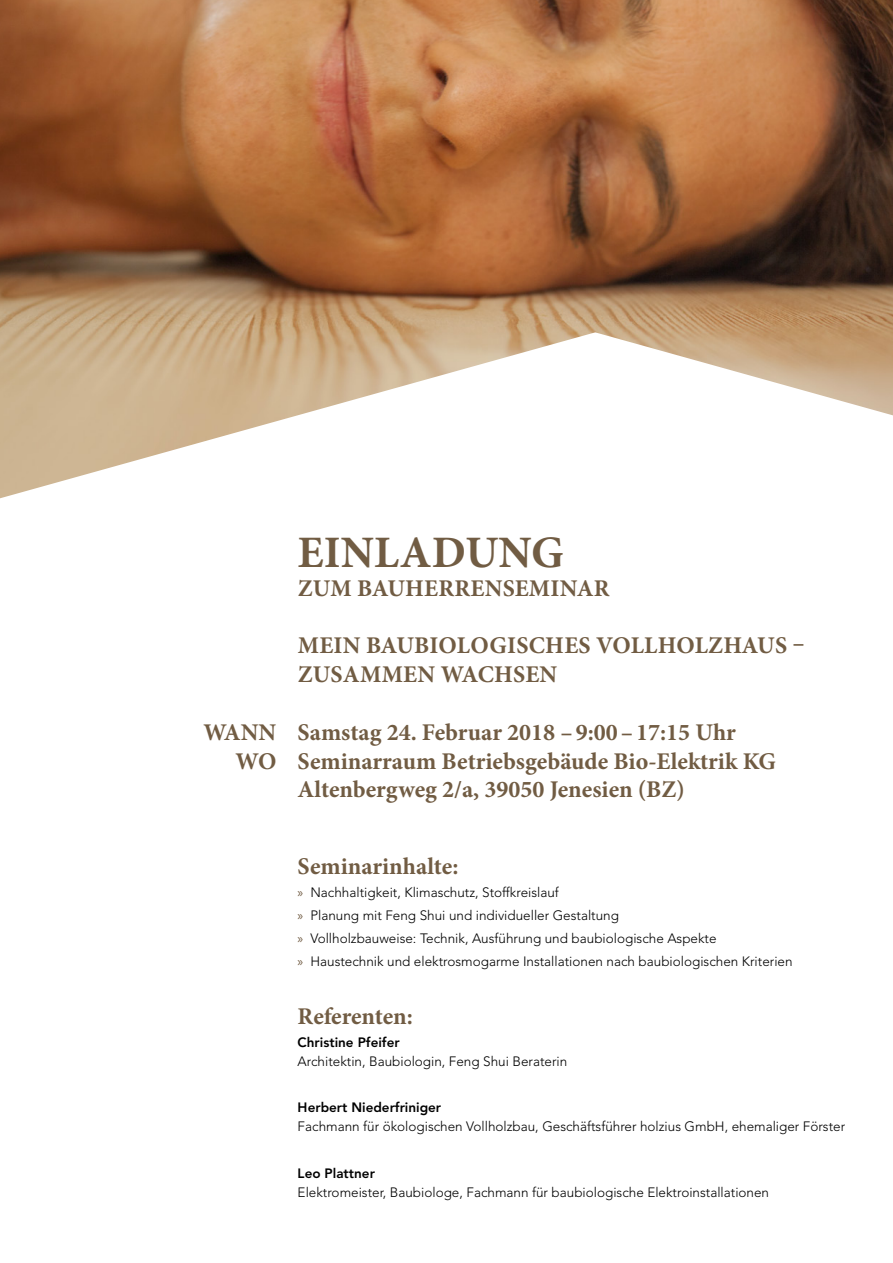
<style>
.page{position:relative;width:893px;height:1263px;background:#fff}
.page>*{position:absolute;margin:0;border:0;box-sizing:border-box;transform-origin:0 0}
.t1{font:700 45px "Minion Pro";color:#715c43}
.t2{font:700 24px/28.8px "Minion Pro";color:#715c43}
.t3{font:300 13.5px/23.1px "Avenir LT Std";color:#000}
.t4{font:800 13.5px "Avenir LT Std";color:#000}
.s1{font-family:"Myriad Pro";font-weight:400;color:#715c43}
</style>
<div class="page">
<img style="left:0;top:0;width:893px;height:332px">
<svg style="left:0;top:332px;width:893px;height:167px"></svg>
<h2 class="t2" style="left:203px;top:718px;width:74px;text-align:right">WANN<br>WO</h2>
<h1 class="t1" style="left:298px;top:521px;width:268px">EINLADUNG</h1>
<h2 class="t2" style="left:298px;top:573px;width:313px">ZUM BAUHERRENSEMINAR</h2>
<h2 class="t2" style="left:298px;top:631px;width:509px">MEIN BAUBIOLOGISCHES VOLLHOLZHAUS –<br>ZUSAMMEN WACHSEN</h2>
<h2 class="t2" style="left:298px;top:717px;width:480px">Samstag 24. Februar 2018 –9:00–17:15 Uhr<br>Seminarraum Betriebsgebäude Bio-Elektrik KG<br>Altenbergweg 2/a, 39050 Jenesien (BZ)</h2>
<h2 class="t2" style="left:298px;top:851px;width:162px">Seminarinhalte:</h2>
<p class="t3" style="left:298px;top:881px;width:496px"><span class="s1">»</span> Nachhaltigkeit, Klimaschutz, Stoffkreislauf<br><span class="s1">»</span> Planung mit Feng Shui und individueller Gestaltung<br><span class="s1">»</span> Vollholzbauweise: Technik, Ausführung und baubiologische Aspekte<br><span class="s1">»</span> Haustechnik und elektrosmogarme Installationen nach baubiologischen Kriterien</p>
<h2 class="t2" style="left:298px;top:1002px;width:117px">Referenten:</h2>
<p class="t4" style="left:298px;top:1034px;width:104px">Christine Pfeifer</p>
<p class="t3" style="left:298px;top:1050px;width:271px">Architektin, Baubiologin, Feng Shui Beraterin</p>
<p class="t4" style="left:298px;top:1100px;width:145px">Herbert Niederfriniger</p>
<p class="t3" style="left:298px;top:1115px;width:549px">Fachmann für ökologischen Vollholzbau, Geschäftsführer holzius GmbH, ehemaliger Förster</p>
<p class="t4" style="left:298px;top:1165px;width:79px">Leo Plattner</p>
<p class="t3" style="left:298px;top:1180px;width:473px">Elektromeister, Baubiologe, Fachmann für baubiologische Elektroinstallationen</p>
</div>
